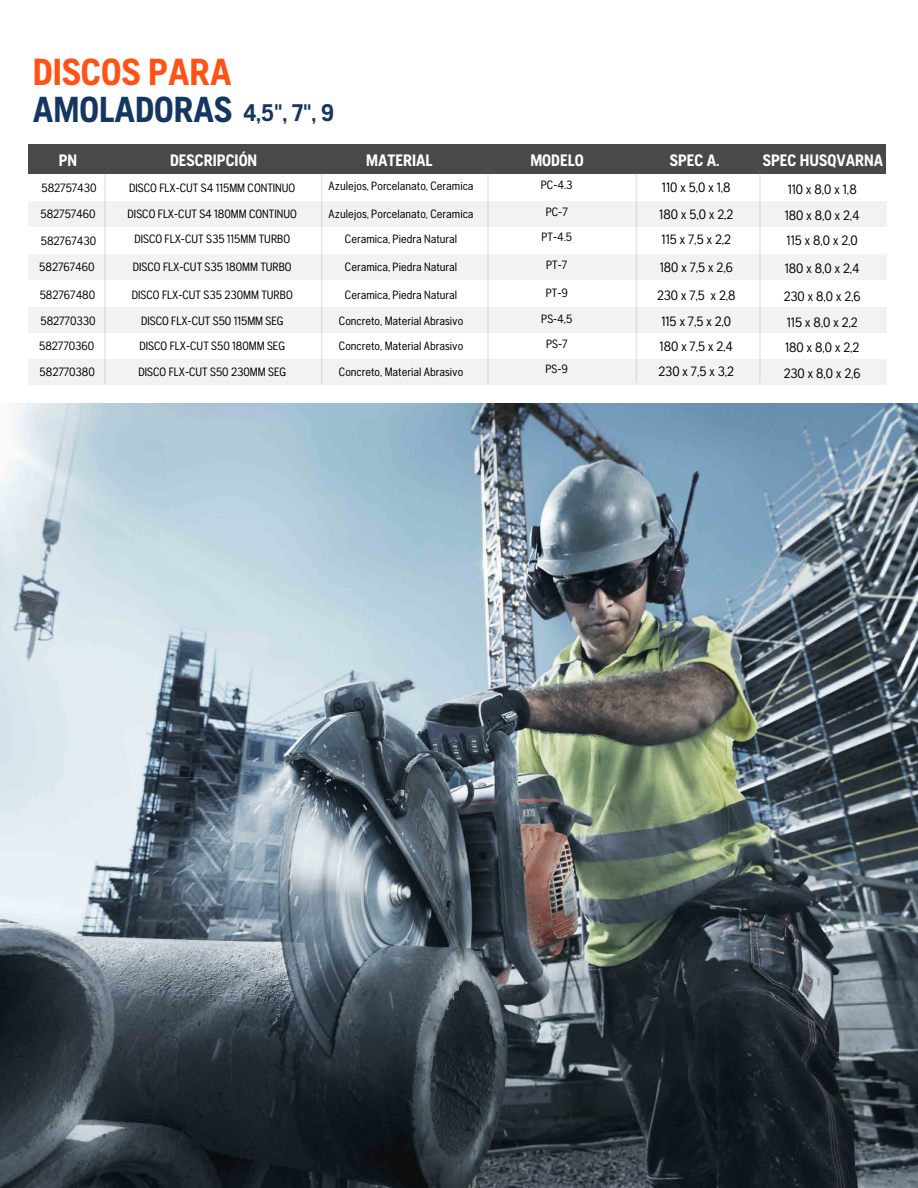
<style>
.page{position:relative;width:918px;height:1188px;background:#fff}
.page>*{position:absolute;margin:0;border:0;box-sizing:border-box;transform-origin:0 0}
.t1{font:700 37.5px "Husqvarna Gothic";color:#ff5316}
.t2{font:700 36px "Husqvarna Gothic";color:#143761}
.t3{font:700 24px "Husqvarna Gothic";color:#143761}
.t4{font:700 16.5px "Husqvarna Gothic";color:#fff}
.t5{font:13.5px "Husqvarna Gothic";color:#000}
.t6{font:12px "Husqvarna Gothic";color:#000}
</style>
<div class="page">
<img style="left:0;top:404px;width:918px;height:784px">
<div style="left:28px;top:201px;width:858px;height:26px;background:#f2f2f2"></div>
<div style="left:28px;top:145px;width:858px;height:29px;background:#494949"></div>
<div style="left:28px;top:254px;width:858px;height:26px;background:#f2f2f2"></div>
<div style="left:28px;top:307px;width:858px;height:25px;background:#f2f2f2"></div>
<div style="left:28px;top:359px;width:858px;height:26px;background:#f2f2f2"></div>
<hr style="left:104px;top:173px;width:2px;height:211px;background:#808080">
<hr style="left:321px;top:173px;width:1px;height:211px;background:#808080">
<hr style="left:487px;top:173px;width:2px;height:211px;background:#808080">
<hr style="left:636px;top:173px;width:1px;height:210px;background:#808080">
<hr style="left:759px;top:172px;width:2px;height:211px;background:#808080">
<h1 class="t1" style="left:33px;top:50px;width:200px">DISCOS PARA</h1>
<h2 class="t2" style="left:33px;top:89px;width:201px">AMOLADORAS</h2>
<h3 class="t3" style="left:243px;top:99px;width:92px">4,5", 7", 9</h3>
<h3 class="t4" style="left:59px;top:151px;width:20px">PN</h3>
<h3 class="t4" style="left:170px;top:151px;width:89px">DESCRIPCIÓN</h3>
<h3 class="t4" style="left:366px;top:151px;width:68px">MATERIAL</h3>
<h3 class="t4" style="left:670px;top:151px;width:51px">SPEC A.</h3>
<h3 class="t4" style="left:763px;top:151px;width:122px">SPEC HUSQVARNA</h3>
<p class="t6" style="left:129px;top:181px;width:168px">DISCO FLX-CUT S4 115MM CONTINUO</p>
<p class="t6" style="left:329px;top:179px;width:147px">Azulejos, Porcelanato, Ceramica</p>
<p class="t6" style="left:541px;top:178px;width:33px">PC-4.3</p>
<p class="t5" style="left:662px;top:180px;width:70px">110 x 5,0 x 1,8</p>
<p class="t5" style="left:788px;top:181px;width:71px">110 x 8,0 x 1,8</p>
<h3 class="t4" style="left:530px;top:151px;width:55px">MODELO</h3>
<p class="t6" style="left:41px;top:181px;width:57px">582757430</p>
<p class="t6" style="left:40px;top:207px;width:57px">582757460</p>
<p class="t6" style="left:128px;top:207px;width:171px">DISCO FLX-CUT S4 180MM CONTINUO</p>
<p class="t6" style="left:329px;top:207px;width:147px">Azulejos, Porcelanato, Ceramica</p>
<p class="t6" style="left:546px;top:205px;width:24px">PC-7</p>
<p class="t5" style="left:659px;top:206px;width:75px">180 x 5,0 x 2,2</p>
<p class="t5" style="left:785px;top:208px;width:76px">180 x 8,0 x 2,4</p>
<p class="t6" style="left:41px;top:234px;width:57px">582767430</p>
<p class="t6" style="left:134px;top:232px;width:157px">DISCO FLX-CUT S35 115MM TURBO</p>
<p class="t6" style="left:345px;top:232px;width:114px">Ceramica, Piedra Natural</p>
<p class="t6" style="left:541px;top:230px;width:32px">PT-4.5</p>
<p class="t5" style="left:662px;top:232px;width:71px">115 x 7,5 x 2,2</p>
<p class="t5" style="left:787px;top:233px;width:73px">115 x 8,0 x 2,0</p>
<p class="t6" style="left:39px;top:260px;width:57px">582767460</p>
<p class="t6" style="left:133px;top:260px;width:160px">DISCO FLX-CUT S35 180MM TURBO</p>
<p class="t6" style="left:345px;top:260px;width:114px">Ceramica, Piedra Natural</p>
<p class="t6" style="left:546px;top:258px;width:23px">PT-7</p>
<p class="t5" style="left:660px;top:260px;width:75px">180 x 7,5 x 2,6</p>
<p class="t5" style="left:785px;top:261px;width:76px">180 x 8,0 x 2,4</p>
<p class="t6" style="left:40px;top:288px;width:57px">582767480</p>
<p class="t6" style="left:132px;top:288px;width:162px">DISCO FLX-CUT S35 230MM TURBO</p>
<p class="t6" style="left:345px;top:288px;width:114px">Ceramica, Piedra Natural</p>
<p class="t6" style="left:546px;top:286px;width:24px">PT-9</p>
<p class="t5" style="left:657px;top:287px;width:80px">230 x 7,5 x 2,8</p>
<p class="t5" style="left:784px;top:289px;width:79px">230 x 8,0 x 2,6</p>
<p class="t6" style="left:40px;top:314px;width:57px">582770330</p>
<p class="t6" style="left:141px;top:314px;width:144px">DISCO FLX-CUT S50 115MM SEG</p>
<p class="t6" style="left:339px;top:314px;width:126px">Concreto, Material Abrasivo</p>
<p class="t6" style="left:541px;top:312px;width:33px">PS-4,5</p>
<p class="t5" style="left:661px;top:313px;width:71px">115 x 7,5 x 2,0</p>
<p class="t5" style="left:787px;top:315px;width:72px">115 x 8,0 x 2,2</p>
<p class="t6" style="left:39px;top:339px;width:57px">582770360</p>
<p class="t6" style="left:140px;top:339px;width:147px">DISCO FLX-CUT S50 180MM SEG</p>
<p class="t6" style="left:339px;top:339px;width:126px">Concreto, Material Abrasivo</p>
<p class="t6" style="left:546px;top:337px;width:23px">PS-7</p>
<p class="t5" style="left:660px;top:338px;width:75px">180 x 7,5 x 2,4</p>
<p class="t5" style="left:785px;top:340px;width:76px">180 x 8,0 x 2,2</p>
<p class="t6" style="left:40px;top:365px;width:57px">582770380</p>
<p class="t6" style="left:138px;top:365px;width:149px">DISCO FLX-CUT S50 230MM SEG</p>
<p class="t6" style="left:339px;top:365px;width:126px">Concreto, Material Abrasivo</p>
<p class="t6" style="left:546px;top:362px;width:24px">PS-9</p>
<p class="t5" style="left:659px;top:364px;width:77px">230 x 7,5 x 3,2</p>
<p class="t5" style="left:784px;top:365px;width:79px">230 x 8,0 x 2,6</p>
</div>
